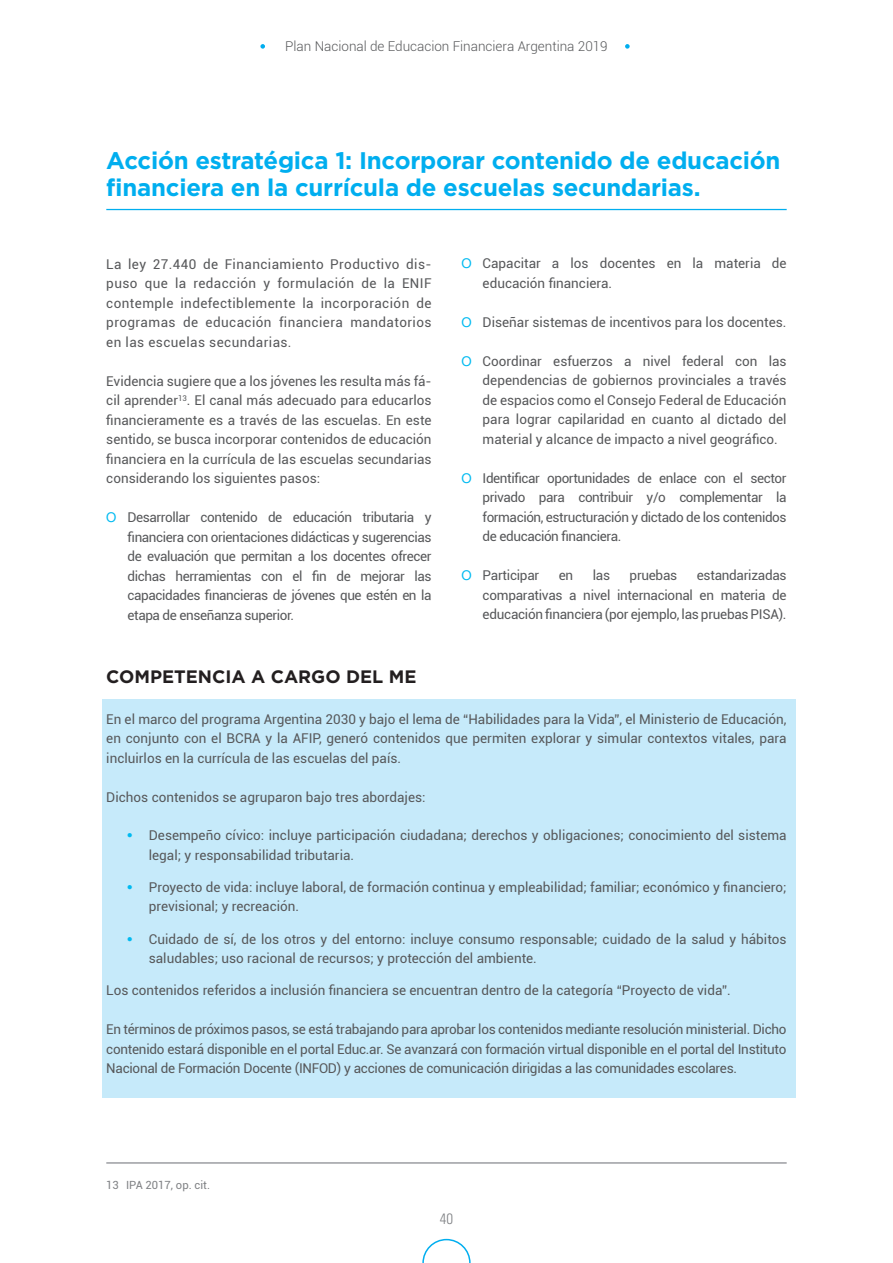
<style>
.page{position:relative;width:893px;height:1263px;background:#fff}
.page>*{position:absolute;margin:0;border:0;box-sizing:border-box;transform-origin:0 0}
.t1{font:700 24px/27px "Gotham";letter-spacing:-.01em;color:#00aeef}
.t2{font:700 18px "Gotham";color:#231f20}
.t3{font:300 condensed 15px "Univers LT Std";color:#808285}
.t4{font:13.5px/19.5px "Roboto";color:#57585a;text-align:justify}
.t5{font:300 13.5px "Roboto";color:#57585a}
.t6{font:13.5px "Roboto";letter-spacing:-.02em;color:#57585a}
.t7{font:11.25px "Roboto";color:#808285}
.s1{font-family:"Helvetica Neue LT Std";color:#00baf1}
.s2{font-family:"Helvetica LT Std";color:#00baf1}
</style>
<div class="page">
<svg style="left:422px;top:1239px;width:49px;height:24px"></svg>
<svg style="left:260px;top:44px;width:5px;height:5px"></svg>
<svg style="left:625px;top:44px;width:5px;height:5px"></svg>
<div style="left:102px;top:699px;width:693px;height:399px;background:#c6eafa"></div>
<hr style="left:106px;top:209px;width:681px;height:1px;background:#00aeef">
<hr style="left:106px;top:1162px;width:681px;height:2px;background:#a8a9ad">
<p class="t5" style="left:285px;top:37px;width:324px">Plan Nacional de Educacion Financiera Argentina 2019</p>
<h1 class="t1" style="left:106px;top:147px;width:676px">Acción estratégica 1: Incorporar contenido de educación financiera en la currícula de escuelas secundarias.</h1>
<p class="t4" style="left:106px;top:253px;width:327px">La ley 27.440 de Financiamiento Productivo dis&shy;puso que la redacción y formulación de la ENIF contemple indefectiblemente la incorporación de programas de educación financiera mandatorios en las escuelas secundarias.</p>
<p class="t4" style="left:106px;top:370px;width:327px">Evidencia sugiere que a los jóvenes les resulta más fá&shy;cil aprender<sup>13</sup>. El canal más adecuado para educarlos financieramente es a través de las escuelas. En este sentido, se busca incorporar contenidos de educación financiera en la currícula de las escuelas secundarias considerando los siguientes pasos:</p>
<p class="t4" style="left:128px;top:507px;width:305px;text-indent:-21px"><span class="s1">O</span> Desarrollar contenido de educación tributaria y financiera con orientaciones didácticas y sugerencias de evaluación que permitan a los docentes ofrecer dichas herramientas con el fin de mejorar las capacidades financieras de jóvenes que estén en la etapa de enseñanza superior.</p>
<p class="t4" style="left:483px;top:253px;width:306px;text-indent:-21px"><span class="s1">O</span> Capacitar a los docentes en la materia de educación financiera.</p>
<p class="t4" style="left:461px;top:312px;width:327px"><span class="s1">O</span> Diseñar sistemas de incentivos para los docentes.</p>
<p class="t4" style="left:483px;top:351px;width:306px;text-indent:-21px"><span class="s1">O</span> Coordinar esfuerzos a nivel federal con las dependencias de gobiernos provinciales a través de espacios como el Consejo Federal de Educación para lograr capilaridad en cuanto al dictado del material y alcance de impacto a nivel geográfico.</p>
<p class="t4" style="left:483px;top:468px;width:305px;text-indent:-21px"><span class="s1">O</span> Identificar oportunidades de enlace con el sector privado para contribuir y/o complementar la formación, estructuración y dictado de los contenidos de educación financiera.</p>
<p class="t6" style="left:461px;top:566px;width:79px"><span class="s1">O</span> Participar</p>
<p class="t4" style="left:559px;top:565px;width:16px">en</p>
<p class="t4" style="left:593px;top:565px;width:19px">las</p>
<p class="t6" style="left:630px;top:566px;width:49px">pruebas</p>
<p class="t4" style="left:483px;top:565px;width:305px;text-indent:214px">estandarizadas comparativas a nivel internacional en materia de educación financiera (por ejemplo, las pruebas PISA).</p>
<h2 class="t2" style="left:106px;top:664px;width:312px">COMPETENCIA A CARGO DEL ME</h2>
<p class="t4" style="left:106px;top:709px;width:682px">En el marco del programa Argentina 2030 y bajo el lema de “Habilidades para la Vida”, el Ministerio de Educación, en conjunto con el BCRA y la AFIP, generó contenidos que permiten explorar y simular contextos vitales, para incluirlos en la currícula de las escuelas del país.</p>
<p class="t4" style="left:106px;top:786px;width:321px">Dichos contenidos se agruparon bajo tres abordajes:</p>
<p class="t4" style="left:149px;top:825px;width:639px;text-indent:-21px"><span class="s2">•</span> Desempeño cívico: incluye participación ciudadana; derechos y obligaciones; conocimiento del sistema legal; y responsabilidad tributaria.</p>
<p class="t4" style="left:149px;top:877px;width:639px;text-indent:-21px"><span class="s2">•</span> Proyecto de vida: incluye laboral, de formación continua y empleabilidad; familiar; económico y financiero; previsional; y recreación.</p>
<p class="t4" style="left:149px;top:929px;width:639px;text-indent:-21px"><span class="s2">•</span> Cuidado de sí, de los otros y del entorno: incluye consumo responsable; cuidado de la salud y hábitos saludables; uso racional de recursos; y protección del ambiente.</p>
<p class="t4" style="left:106px;top:980px;width:626px">Los contenidos referidos a inclusión financiera se encuentran dentro de la categoría “Proyecto de vida”.</p>
<p class="t4" style="left:106px;top:1019px;width:682px">En términos de próximos pasos, se está trabajando para aprobar los contenidos mediante resolución ministerial. Dicho contenido estará disponible en el portal Educ.ar. Se avanzará con formación virtual disponible en el portal del Instituto Nacional de Formación Docente (INFOD) y acciones de comunicación dirigidas a las comunidades escolares.</p>
<p class="t7" style="left:106px;top:1177px;width:105px">13 IPA 2017, op. cit.</p>
<p class="t3" style="left:440px;top:1209px;width:15px">40</p>
</div>
